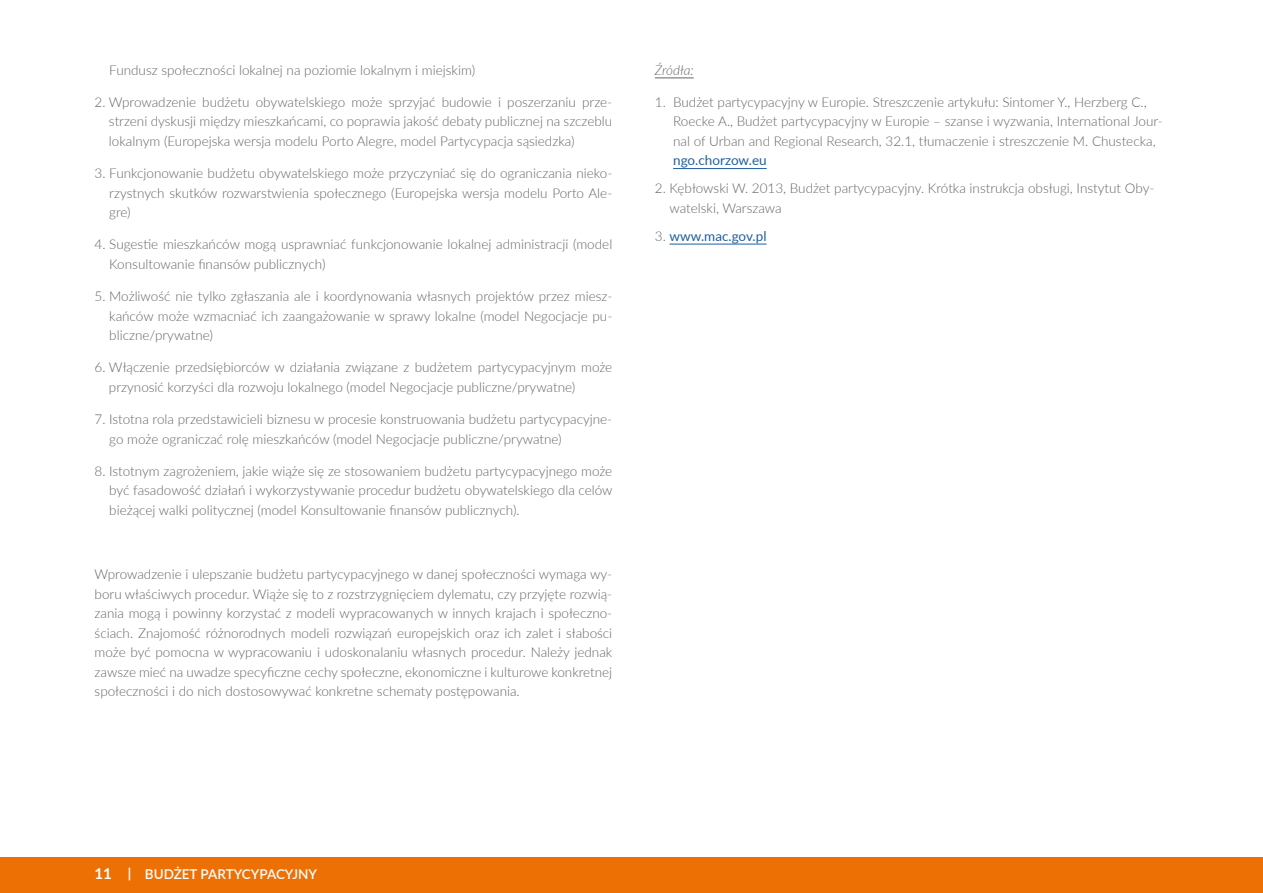
<style>
.page{position:relative;width:1263px;height:893px;background:#fff}
.page>*{position:absolute;margin:0;border:0;box-sizing:border-box;transform-origin:0 0}
.t1{font:300 13.5px/19.5px "Lato";color:#636466}
.t2{font:13.5px "Lato";color:#215e9e}
.t3{font:600 13.5px "Lato";color:#fff}
.t4{font:italic 300 13.5px "Lato";color:#636466}
.s1{font-weight:300;color:#636466}
.s2{font-weight:700;font-size:15px}
.s3{font-weight:700}
</style>
<div class="page">
<div style="left:0;top:857px;width:1263px;height:36px;background:#ed7005"></div>
<hr style="left:655px;top:78px;width:39px;height:1px;background:#636466">
<hr style="left:673px;top:168px;width:94px;height:1px;background:#215e9e">
<hr style="left:669px;top:244px;width:97px;height:1px;background:#215e9e">
<p class="t1" style="left:109px;top:60px;width:367px">Fundusz społeczności lokalnej na poziomie lokalnym i miejskim)</p>
<p class="t1" style="left:109px;top:92px;width:505px;text-align:justify;text-indent:-14px">2. Wprowadzenie budżetu obywatelskiego może sprzyjać budowie i poszerzaniu prze&shy;strzeni dyskusji między mieszkańcami, co poprawia jakość debaty publicznej na szczeblu lokalnym (Europejska wersja modelu Porto Alegre, model Partycypacja sąsiedzka)</p>
<p class="t1" style="left:109px;top:163px;width:505px;text-align:justify;text-indent:-15px">3. Funkcjonowanie budżetu obywatelskiego może przyczyniać się do ograniczania nieko&shy;rzystnych skutków rozwarstwienia społecznego (Europejska wersja modelu Porto Ale&shy;gre)</p>
<p class="t1" style="left:109px;top:234px;width:504px;text-indent:-15px">4. Sugestie mieszkańców mogą usprawniać funkcjonowanie lokalnej administracji (model<br>Konsultowanie finansów publicznych)</p>
<p class="t1" style="left:109px;top:286px;width:505px;text-align:justify;text-indent:-15px">5. Możliwość nie tylko zgłaszania ale i koordynowania własnych projektów przez miesz&shy;kańców może wzmacniać ich zaangażowanie w sprawy lokalne (model Negocjacje pu&shy;bliczne/prywatne)</p>
<p class="t1" style="left:109px;top:357px;width:505px;text-indent:-14px">6. Włączenie przedsiębiorców w działania związane z budżetem partycypacyjnym może przynosić korzyści dla rozwoju lokalnego (model Negocjacje publiczne/prywatne)</p>
<p class="t1" style="left:109px;top:409px;width:504px;text-indent:-15px">7. Istotna rola przedstawicieli biznesu w procesie konstruowania budżetu partycypacyjne&shy;go może ograniczać rolę mieszkańców (model Negocjacje publiczne/prywatne)</p>
<p class="t1" style="left:109px;top:461px;width:505px;text-align:justify;text-indent:-15px">8. Istotnym zagrożeniem, jakie wiąże się ze stosowaniem budżetu partycypacyjnego może być fasadowość działań i wykorzystywanie procedur budżetu obywatelskiego dla celów bieżącej walki politycznej (model Konsultowanie finansów publicznych).</p>
<p class="t1" style="left:95px;top:564px;width:519px;text-align:justify">Wprowadzenie i ulepszanie budżetu partycypacyjnego w danej społeczności wymaga wy&shy;boru właściwych procedur. Wiąże się to z rozstrzygnięciem dylematu, czy przyjęte rozwią&shy;zania mogą i powinny korzystać z modeli wypracowanych w innych krajach i społeczno&shy;ściach. Znajomość różnorodnych modeli rozwiązań europejskich oraz ich zalet i słabości może być pomocna w wypracowaniu i udoskonalaniu własnych procedur. Należy jednak zawsze mieć na uwadze specyficzne cechy społeczne, ekonomiczne i kulturowe konkretnej społeczności i do nich dostosowywać konkretne schematy postępowania.</p>
<p class="t4" style="left:655px;top:60px;width:40px">Źródła:</p>
<p class="t1" style="left:673px;top:92px;width:491px;text-indent:-18px">1. Budżet partycypacyjny w Europie. Streszczenie artykułu: Sintomer Y., Herzberg C.,<br>Roecke A., Budżet partycypacyjny w Europie – szanse i wyzwania, International Jour&shy;nal of Urban and Regional Research, 32.1, tłumaczenie i streszczenie M. Chustecka,</p>
<p class="t2" style="left:673px;top:151px;width:95px">ngo.chorzow.eu</p>
<p class="t1" style="left:669px;top:178px;width:486px;text-indent:-15px">2. Kębłowski W. 2013, Budżet partycypacyjny. Krótka instrukcja obsługi, Instytut Oby&shy;watelski, Warszawa</p>
<p class="t2" style="left:655px;top:226px;width:113px"><span class="s1">3.</span> www.mac.gov.pl</p>
<p class="t3" style="left:95px;top:865px;width:224px"><span class="s2">11</span> <span class="s3">|</span> BUDŻET PARTYCYPACYJNY</p>
</div>
